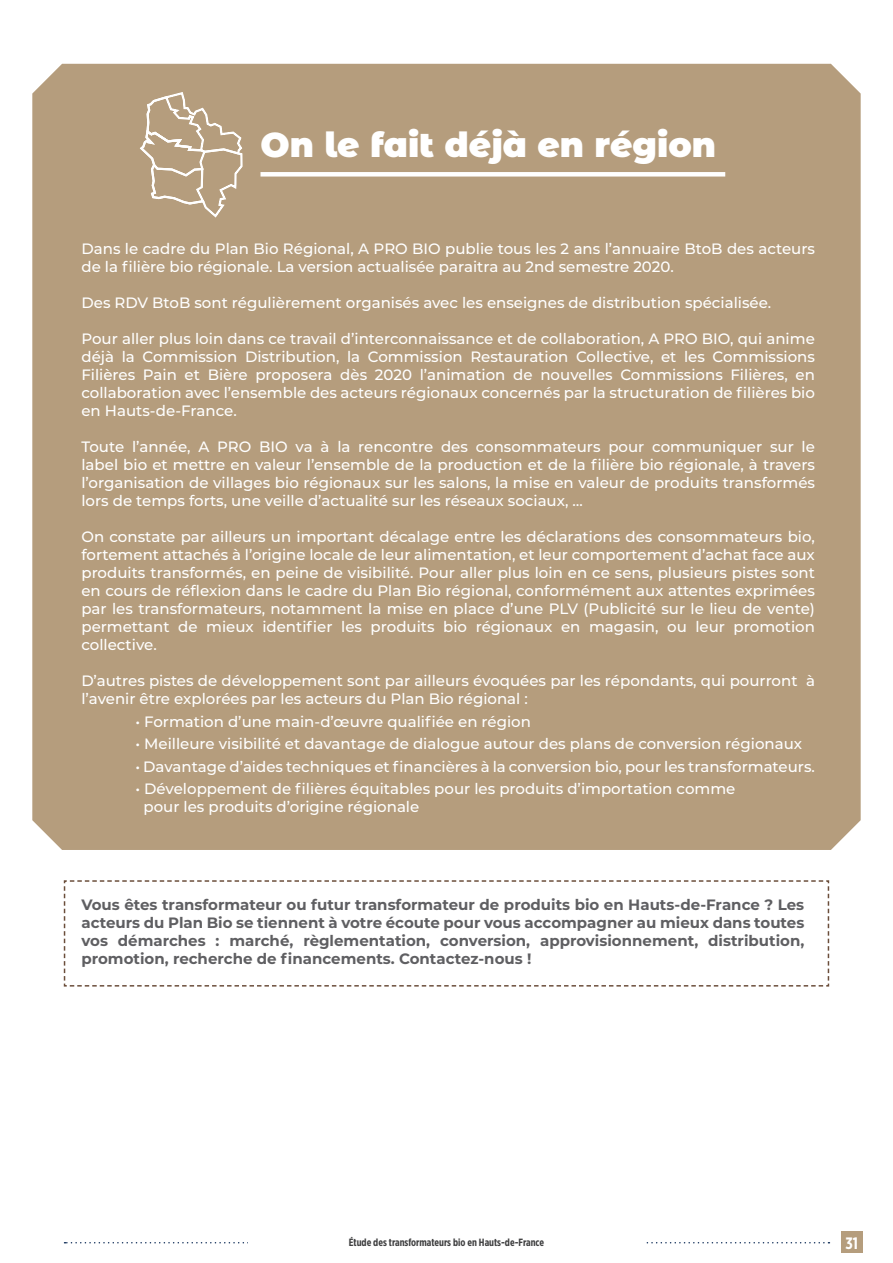
<style>
.page{position:relative;width:893px;height:1263px;background:#fff}
.page>*{position:absolute;margin:0;border:0;box-sizing:border-box;transform-origin:0 0}
.t1{font:900 34.5px "Montserrat Alternates";color:#fff}
.t2{font:700 16.5px "Gotham X Narrow";color:#fff}
.Texte_paragraphe_tra{font:500 15px/18px "Montserrat";color:#fff;text-align:justify}
.Texte_paragraphe_tra-2{font:700 15px/18px "Montserrat";color:#5f5f62;text-align:justify}
.t3{font:700 10.5px "Gotham X Narrow";color:#3e3e3f}
</style>
<div class="page">
<div style="left:32px;top:64px;width:829px;height:786px;background:#b59d7d"></div>
<svg style="left:65px;top:1242px;width:764px;height:1px"></svg>
<div style="left:248px;top:1237px;width:397px;height:13px;background:#fff"></div>
<div style="left:841px;top:1231px;width:21px;height:21px;background:#b59d7d"></div>
<svg style="left:63px;top:880px;width:767px;height:107px"></svg>
<div style="left:260px;top:172px;width:465px;height:5px;background:#fff"></div>
<svg style="left:139px;top:63px;width:104px;height:156px;background:#bca78b"></svg>
<p class="t1" style="left:260px;top:119px;width:457px">On le fait déjà en région</p>
<p class="Texte_paragraphe_tra" style="left:81px;top:239px;width:735px">Dans le cadre du Plan Bio Régional, A PRO BIO publie tous les 2 ans l’annuaire BtoB des acteurs de la filière bio régionale. La version actualisée paraitra au 2nd semestre 2020.</p>
<p class="Texte_paragraphe_tra" style="left:81px;top:293px;width:691px">Des RDV BtoB sont régulièrement organisés avec les enseignes de distribution spécialisée.</p>
<p class="Texte_paragraphe_tra" style="left:81px;top:329px;width:735px">Pour aller plus loin dans ce travail d’interconnaissance et de collaboration, A PRO BIO, qui anime déjà la Commission Distribution, la Commission Restauration Collective, et les Commissions Filières Pain et Bière proposera dès 2020 l’animation de nouvelles Commissions Filières, en collaboration avec l’ensemble des acteurs régionaux concernés par la structuration de filières bio en Hauts-de-France.</p>
<p class="Texte_paragraphe_tra" style="left:81px;top:437px;width:735px">Toute l’année, A PRO BIO va à la rencontre des consommateurs pour communiquer sur le label bio et mettre en valeur l’ensemble de la production et de la filière bio régionale, à travers l’organisation de villages bio régionaux sur les salons, la mise en valeur de produits transformés lors de temps forts, une veille d’actualité sur les réseaux sociaux, …</p>
<p class="Texte_paragraphe_tra" style="left:81px;top:527px;width:735px">On constate par ailleurs un important décalage entre les déclarations des consommateurs bio, fortement attachés à l’origine locale de leur alimentation, et leur comportement d’achat face aux produits transformés, en peine de visibilité. Pour aller plus loin en ce sens, plusieurs pistes sont en cours de réflexion dans le cadre du Plan Bio régional, conformément aux attentes exprimées par les transformateurs, notamment la mise en place d’une PLV (Publicité sur le lieu de vente) permettant de mieux identifier les produits bio régionaux en magasin, ou leur promotion collective.</p>
<p class="Texte_paragraphe_tra" style="left:81px;top:671px;width:735px">D’autres pistes de développement sont par ailleurs évoquées par les répondants, qui pourront à l’avenir être explorées par les acteurs du Plan Bio régional :</p>
<p class="Texte_paragraphe_tra" style="left:135px;top:712px;width:397px">• Formation d’une main-d’œuvre qualifiée en région</p>
<p class="Texte_paragraphe_tra" style="left:135px;top:734px;width:668px">• Meilleure visibilité et davantage de dialogue autour des plans de conversion régionaux</p>
<p class="Texte_paragraphe_tra" style="left:135px;top:757px;width:681px">• Davantage d’aides techniques et financières à la conversion bio, pour les transformateurs.</p>
<p class="Texte_paragraphe_tra" style="left:135px;top:779px;width:601px">• Développement de filières équitables pour les produits d’importation comme</p>
<p class="Texte_paragraphe_tra" style="left:144px;top:797px;width:277px">pour les produits d’origine régionale</p>
<p class="Texte_paragraphe_tra-2" style="left:81px;top:895px;width:724px">Vous êtes transformateur ou futur transformateur de produits bio en Hauts-de-France ? Les acteurs du Plan Bio se tiennent à votre écoute pour vous accompagner au mieux dans toutes vos démarches : marché, règlementation, conversion, approvisionnement, distribution, promotion, recherche de financements. Contactez-nous !</p>
<p class="t3" style="left:349px;top:1236px;width:197px">Étude des transformateurs bio en Hauts-de-France</p>
<p class="t2" style="left:845px;top:1232px;width:14px">31</p>
</div>
